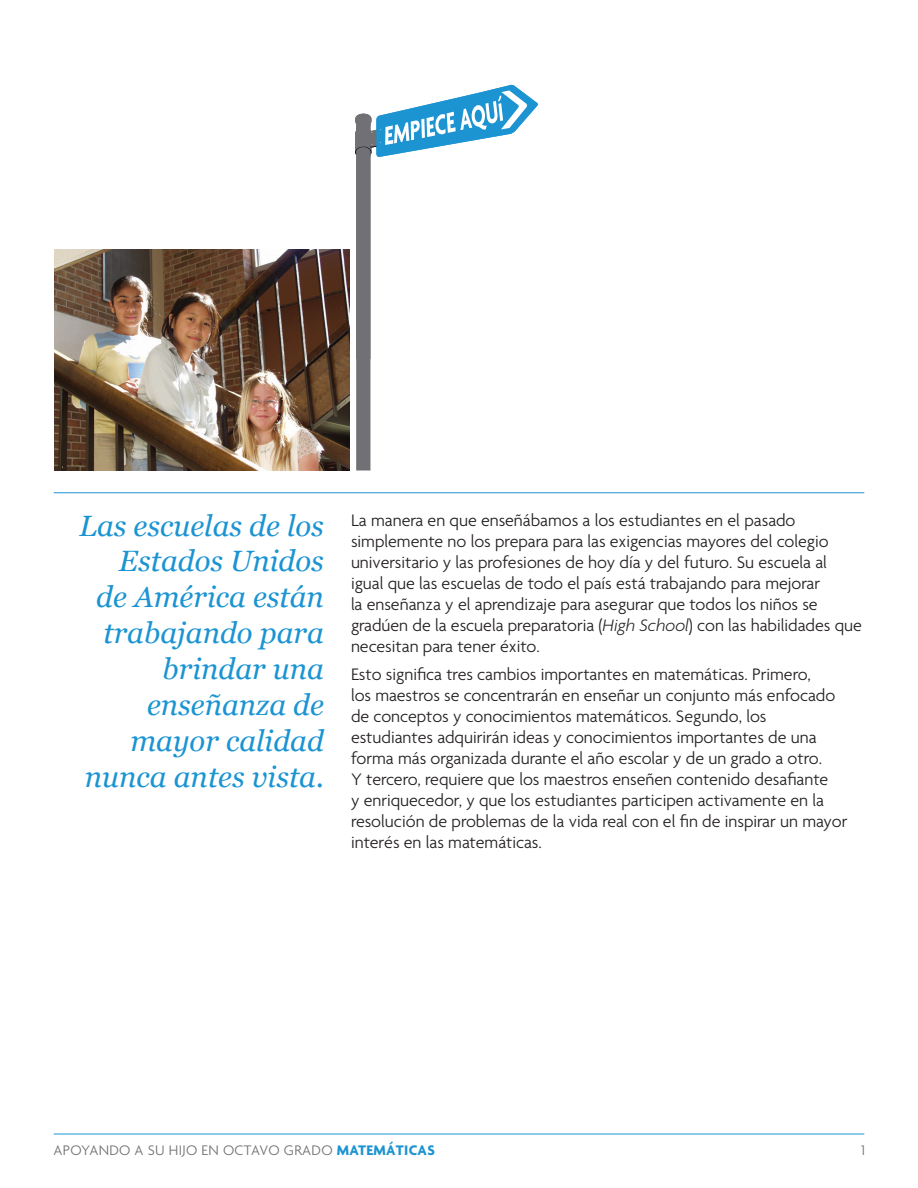
<style>
.page{position:relative;width:918px;height:1188px;background:#fff}
.page>*{position:absolute;margin:0;border:0;box-sizing:border-box;transform-origin:0 0}
.Call_Out_Copy{font:italic 29.4px/35.8px "Georgia";color:#1c94d2;text-align:right}
.Body_Copy{font:300 18px/21px "Agenda";color:#231f20}
.t1{font:300 15px "Agenda";letter-spacing:.02em;color:#717074}
.s1{font-style:italic}
.s2{font-weight:700;color:#1c94d2}
</style>
<div class="page">
<hr style="left:54px;top:1134px;width:810px;height:1px;background:#1c94d2">
<hr style="left:54px;top:492px;width:810px;height:1px;background:#1c94d2">
<img style="left:54px;top:250px;width:295px;height:221px">
<svg style="left:355px;top:85px;width:183px;height:386px"></svg>
<p class="Call_Out_Copy" style="left:79px;top:508px;width:246px">Las escuelas de los<br>Estados Unidos<br>de América están trabajando para brindar una enseñanza de mayor calidad nunca antes vista.</p>
<p class="Body_Copy" style="left:351px;top:511px;width:512px">La manera en que enseñábamos a los estudiantes en el pasado simplemente no los prepara para las exigencias mayores del colegio universitario y las profesiones de hoy día y del futuro. Su escuela al igual que las escuelas de todo el país está trabajando para mejorar<br>la enseñanza y el aprendizaje para asegurar que todos los niños se gradúen de la escuela preparatoria (<span class="s1">High School</span>) con las habilidades que necesitan para tener éxito.</p>
<p class="Body_Copy" style="left:351px;top:665px;width:498px">Esto significa tres cambios importantes en matemáticas. Primero,<br>los maestros se concentrarán en enseñar un conjunto más enfocado de conceptos y conocimientos matemáticos. Segundo, los estudiantes adquirirán ideas y conocimientos importantes de una forma más organizada durante el año escolar y de un grado a otro.<br>Y tercero, requiere que los maestros enseñen contenido desafiante<br>y enriquecedor, y que los estudiantes participen activamente en la resolución de problemas de la vida real con el fin de inspirar un mayor interés en las matemáticas.</p>
<p class="t1" style="left:54px;top:1142px;width:383px">APOYANDO A SU HIJO EN OCTAVO GRADO <span class="s2">MATEMÁTICAS</span></p>
<p class="t1" style="left:861px;top:1142px;width:5px">1</p>
</div>
